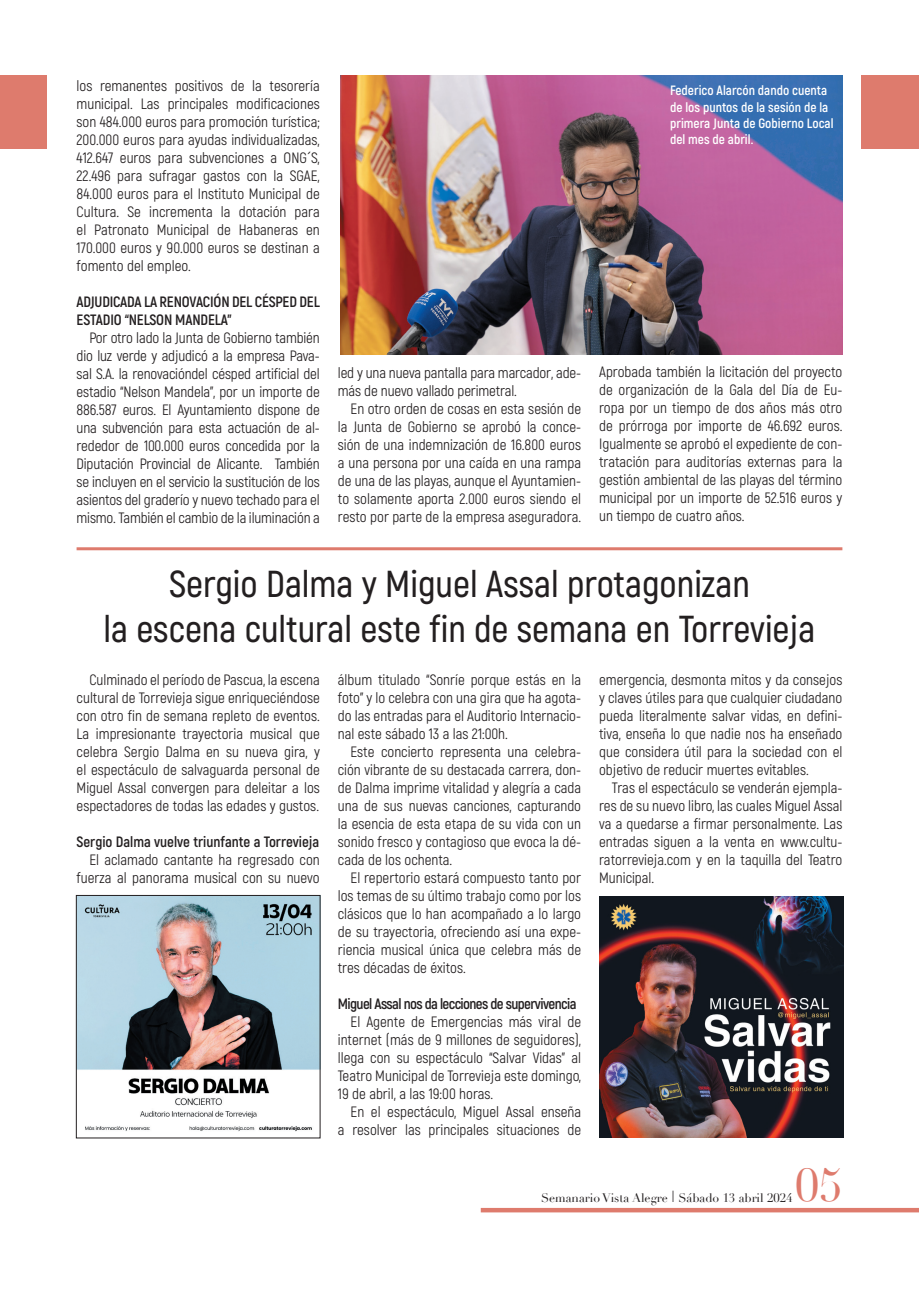
<style>
.page{position:relative;width:919px;height:1289px;background:#fff}
.page>*{position:absolute;margin:0;border:0;box-sizing:border-box;transform-origin:0 0}
.t1{font:45px "Didot";color:#de7b6d}
.t2{font:600 37.5px "Akrobat";color:#231f20}
.t3{font:15px/18px "Akrobat";color:#231f20;text-align:justify}
.t4{font:700 15px/18px "Akrobat";letter-spacing:-.01em;color:#231f20}
.t5{font:700 15px "Akrobat";letter-spacing:-.04em;color:#231f20}
.t6{font:700 13.5px/16.2px "Akrobat";color:#fff}
.t7{font:12.15px "Didot";color:#231f20}
.s1{font-family:"Akrobat";font-weight:300;font-size:16.2px}
</style>
<div class="page">
<div style="left:0;top:75px;width:47px;height:74px;background:#de7b6d"></div>
<div style="left:861px;top:75px;width:57px;height:74px;background:#de7b6d"></div>
<img style="left:340px;top:75px;width:502px;height:279px">
<hr style="left:77px;top:547px;width:765px;height:3px;background:#de7b6d">
<img style="left:600px;top:896px;width:243px;height:241px">
<img style="left:78px;top:897px;width:240px;height:235px">
<div style="left:76px;top:895px;width:244px;height:243px;border:1px solid #231f20"></div>
<div style="left:480px;top:1207px;width:438px;height:5px;background:#de7b6d"></div>
<p class="t3" style="left:77px;top:77px;width:245px">los remanentes positivos de la tesorería municipal. Las principales modificaciones son 484.000 euros para promoción turística; 200.000 euros para ayudas individualizadas, 412.647 euros para subvenciones a ONG S, 22.496 para sufragar gastos con la SGAE, 84.000 euros para el Instituto Municipal de Cultura. Se incrementa la dotación para el Patronato Municipal de Habaneras en 170.000 euros y 90.000 euros se destinan a fomento del empleo.</p>
<p class="t4" style="left:77px;top:293px;width:245px">ADJUDICADA LA RENOVACIÓN DEL CÉSPED DEL<br>ESTADIO “NELSON MANDELA”</p>
<p class="t3" style="left:77px;top:329px;width:245px;text-indent:13px">Por otro lado la Junta de Gobierno también dio luz verde y adjudicó a la empresa Pava&shy;sal S.A. la renovacióndel césped artificial del estadio “Nelson Mandela”, por un importe de 886.587 euros. El Ayuntamiento dispone de una subvención para esta actuación de al&shy;rededor de 100.000 euros concedida por la Diputación Provincial de Alicante. También se incluyen en el servicio la sustitución de los asientos del graderío y nuevo techado para el mismo. También el cambio de la iluminación a</p>
<p class="t3" style="left:338px;top:363px;width:245px">led y una nueva pantalla para marcador, ade&shy;más de nuevo vallado perimetral.</p>
<p class="t3" style="left:338px;top:399px;width:245px;text-indent:13px">En otro orden de cosas en esta sesión de la Junta de Gobierno se aprobó la conce&shy;sión de una indemnización de 16.800 euros a una persona por una caída en una rampa de una de las playas, aunque el Ayuntamien&shy;to solamente aporta 2.000 euros siendo el resto por parte de la empresa aseguradora.</p>
<p class="t6" style="left:670px;top:82px;width:165px">Federico Alarcón dando cuenta de los puntos de la sesión de la primera Junta de Gobierno Local del mes de abril.</p>
<p class="t3" style="left:599px;top:363px;width:245px">Aprobada también la licitación del proyecto de organización de la Gala del Día de Eu&shy;ropa por un tiempo de dos años más otro de prórroga por importe de 46.692 euros.<br>Igualmente se aprobó el expediente de con&shy;tratación para auditorías externas para la gestión ambiental de las playas del término municipal por un importe de 52.516 euros y un tiempo de cuatro años.</p>
<p class="t2" style="left:169px;top:560px;width:582px">Sergio Dalma y Miguel Assal protagonizan</p>
<p class="t2" style="left:103px;top:605px;width:713px">la escena cultural este fin de semana en Torrevieja</p>
<p class="t3" style="left:77px;top:670px;width:245px;text-indent:13px">Culminado el período de Pascua, la escena cultural de Torrevieja sigue enriqueciéndose con otro fin de semana repleto de eventos.<br>La impresionante trayectoria musical que celebra Sergio Dalma en su nueva gira, y el espectáculo de salvaguarda personal de Miguel Assal convergen para deleitar a los espectadores de todas las edades y gustos.</p>
<p class="t4" style="left:77px;top:832px;width:244px">Sergio Dalma vuelve triunfante a Torrevieja</p>
<p class="t3" style="left:77px;top:850px;width:245px;text-align:right">El aclamado cantante ha regresado con fuerza al panorama musical con su nuevo</p>
<p class="t3" style="left:338px;top:670px;width:245px">álbum titulado “Sonríe porque estás en la foto” y lo celebra con una gira que ha agota&shy;do las entradas para el Auditorio Internacio&shy;nal este sábado 13 a las 21:00h.</p>
<p class="t3" style="left:338px;top:742px;width:245px;text-indent:13px">Este concierto representa una celebra&shy;ción vibrante de su destacada carrera, don&shy;de Dalma imprime vitalidad y alegría a cada una de sus nuevas canciones, capturando la esencia de esta etapa de su vida con un sonido fresco y contagioso que evoca la dé&shy;cada de los ochenta.</p>
<p class="t3" style="left:338px;top:868px;width:245px;text-indent:13px">El repertorio estará compuesto tanto por los temas de su último trabajo como por los clásicos que lo han acompañado a lo largo de su trayectoria, ofreciendo así una expe&shy;riencia musical única que celebra más de tres décadas de éxitos.</p>
<p class="t5" style="left:338px;top:994px;width:240px">Miguel Assal nos da lecciones de supervivencia</p>
<p class="t3" style="left:338px;top:1012px;width:245px;text-indent:13px">El Agente de Emergencias más viral de internet (más de 9 millones de seguidores), llega con su espectáculo “Salvar Vidas” al Teatro Municipal de Torrevieja este domingo, 19 de abril, a las 19:00 horas.</p>
<p class="t3" style="left:338px;top:1102px;width:245px;text-align:right">En el espectáculo, Miguel Assal enseña<br>a resolver las principales situaciones de</p>
<p class="t3" style="left:599px;top:670px;width:245px">emergencia, desmonta mitos y da consejos y claves útiles para que cualquier ciudadano pueda literalmente salvar vidas, en defini&shy;tiva, enseña lo que nadie nos ha enseñado que considera útil para la sociedad con el objetivo de reducir muertes evitables.</p>
<p class="t3" style="left:599px;top:778px;width:245px;text-indent:13px">Tras el espectáculo se venderán ejempla&shy;res de su nuevo libro, las cuales Miguel Assal va a quedarse a firmar personalmente. Las entradas siguen a la venta en www.cultu&shy;ratorrevieja.com y en la taquilla del Teatro Municipal.</p>
<p class="t1" style="left:795px;top:1158px;width:48px">05</p>
<p class="t7" style="left:541px;top:1190px;width:253px">Semanario Vista Alegre <span class="s1">I</span> Sábado 13 abril 2024</p>
</div>
